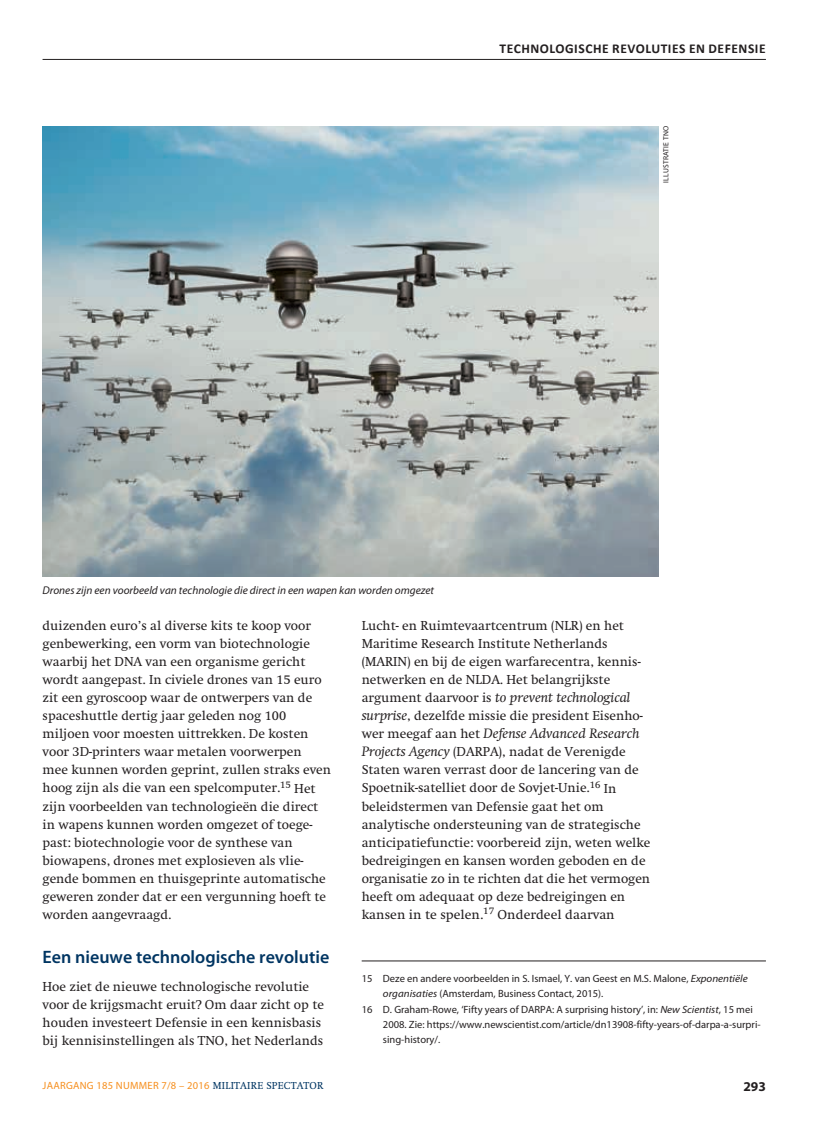
<style>
.page{position:relative;width:817px;height:1136px;background:#fff}
.page>*{position:absolute;margin:0;border:0;box-sizing:border-box;transform-origin:0 0}
.t1{font:600 18px "Myriad Pro";color:#003562}
.t2{font:13.5px/18px "Swift";color:#231f20}
.t3{font:700 13.5px "Calibri";letter-spacing:.04em;color:#231f20}
.t4{font:700 13.5px "Myriad Pro";color:#231f20}
.t5{font:italic 11.25px "Myriad Pro";color:#231f20}
.t6{font:10.5px "Myriad Pro";color:#231f20}
.t7{font:10.5px "Myriad Pro";letter-spacing:.025em;color:#f68f1e}
.t8{font:7.5px "Myriad Pro";letter-spacing:.02em;color:#231f20}
.s1{font-style:italic}
.s2{font-family:"Swift";color:#003562}
</style>
<div class="page">
<hr style="left:43px;top:59px;width:722px;height:1px;background:#231f20">
<hr style="left:361px;top:960px;width:404px;height:1px;background:#231f20">
<img style="left:43px;top:126px;width:615px;height:450px">
<p class="t3" style="left:499px;top:40px;width:267px">TECHNOLOGISCHE REVOLUTIES EN DEFENSIE</p>
<p class="t5" style="left:43px;top:584px;width:393px">Drones zijn een voorbeeld van technologie die direct in een wapen kan worden omgezet</p>
<p class="t8" style="left:661px;top:182px;width:58px;rotate:-90deg">ILLUSTRATIE TNO</p>
<p class="t2" style="left:43px;top:617px;width:290px">duizenden euro’s al diverse kits te koop voor genbewerking, een vorm van biotechnologie waarbij het DNA van een organisme gericht wordt aangepast. In civiele drones van 15 euro zit een gyroscoop waar de ontwerpers van de spaceshuttle dertig jaar geleden nog 100 miljoen voor moesten uittrekken. De kosten voor 3D-printers waar metalen voorwerpen<br>mee kunnen worden geprint, zullen straks even hoog zijn als die van een spelcomputer.<sup>15</sup> Het zijn voorbeelden van technologieën die direct in wapens kunnen worden omgezet of toege&shy;past: biotechnologie voor de synthese van biowapens, drones met explosieven als vlie&shy;gende bommen en thuisgeprinte automatische geweren zonder dat er een vergunning hoeft te worden aangevraagd.</p>
<h1 class="t1" style="left:43px;top:947px;width:288px">Een nieuwe technologische revolutie</h1>
<p class="t2" style="left:43px;top:977px;width:283px">Hoe ziet de nieuwe technologische revolutie voor de krijgsmacht eruit? Om daar zicht op te houden investeert Defensie in een kennisbasis bij kennisinstellingen als TNO, het Nederlands</p>
<p class="t2" style="left:361px;top:617px;width:290px">Lucht- en Ruimtevaartcentrum (NLR) en het Maritime Research Institute Netherlands (MARIN) en bij de eigen warfarecentra, kennis&shy;netwerken en de NLDA. Het belangrijkste argument daarvoor is <span class="s1">to prevent technological surprise</span>, dezelfde missie die president Eisenho&shy;wer meegaf aan het <span class="s1">Defense Advanced Research Projects Agency</span> (DARPA), nadat de Verenigde Staten waren verrast door de lancering van de Spoetnik-satelliet door de Sovjet-Unie.<sup>16</sup> In beleidstermen van Defensie gaat het om analytische ondersteuning van de strategische anticipatiefunctie: voorbereid zijn, weten welke bedreigingen en kansen worden geboden en de organisatie zo in te richten dat die het vermogen heeft om adequaat op deze bedreigingen en kansen in te spelen.<sup>17</sup> Onderdeel daarvan</p>
<p class="t6" style="left:361px;top:973px;width:387px">15 Deze en andere voorbeelden in S. Ismael, Y. van Geest en M.S. Malone, <span class="s1">Exponentiële</span></p>
<p class="t6" style="left:383px;top:988px;width:222px"><span class="s1">organisaties</span> (Amsterdam, Business Contact, 2015).</p>
<p class="t6" style="left:361px;top:1003px;width:392px">16 D. Graham-Rowe, ‘Fifty years of DARPA: A surprising history’, in: <span class="s1">New Scientist</span>, 15 mei</p>
<p class="t6" style="left:383px;top:1018px;width:379px">2008. Zie: https://www.newscientist.com/article/dn13908-fifty-years-of-darpa-a-surpri-</p>
<p class="t6" style="left:383px;top:1033px;width:59px">sing-history/.</p>
<p class="t7" style="left:43px;top:1079px;width:282px">JAARGANG 185 NUMMER 7/8 – 2016 <span class="s2">MILITAIRE SPECTATOR</span></p>
<p class="t4" style="left:743px;top:1078px;width:24px">293</p>
</div>
